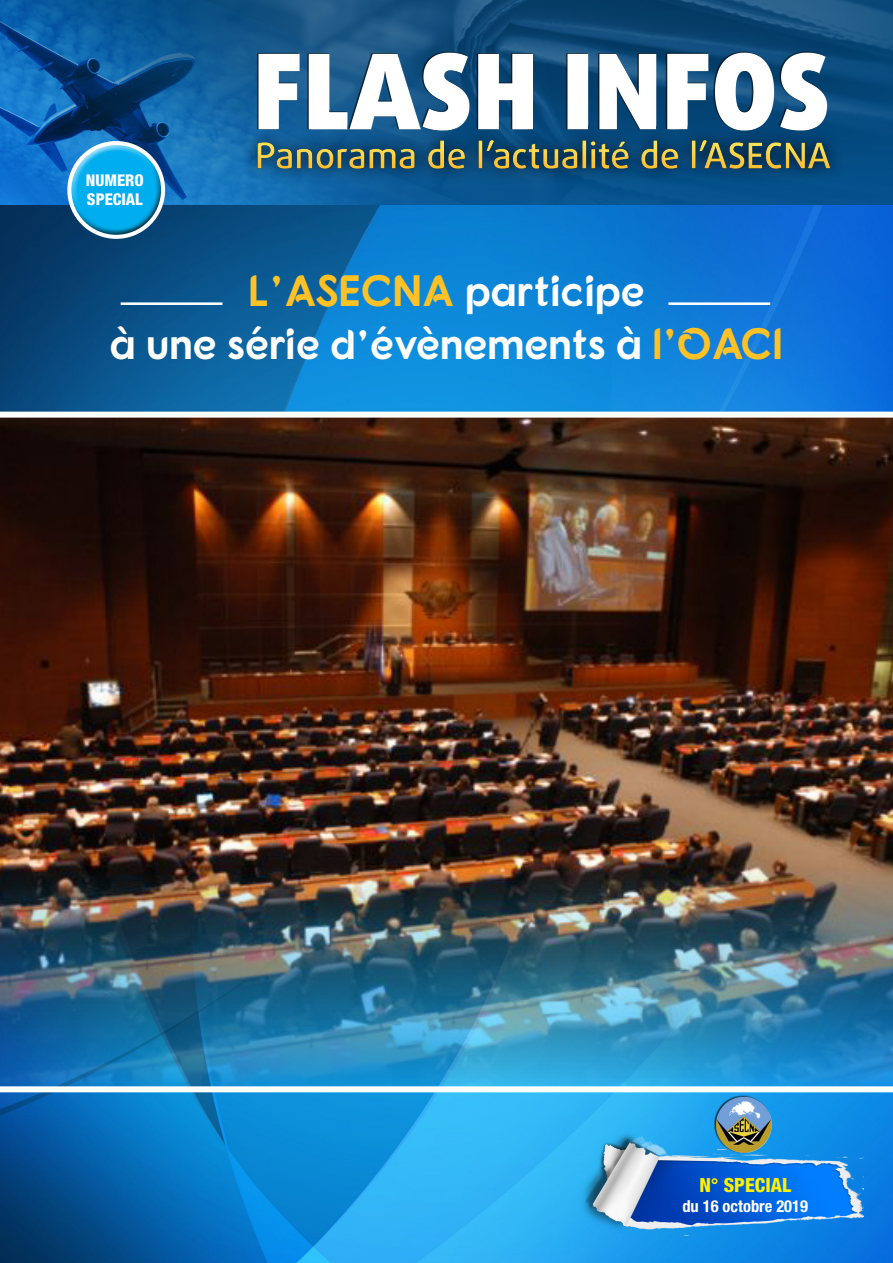
<style>
.page{position:relative;width:893px;height:1263px;background:#fff}
.page>*{position:absolute;margin:0;border:0;box-sizing:border-box;transform-origin:0 0}
.t1{font:42px "Fonarto";color:#fff}
.t2{font:800 condensed 19.5px "Helvetica Neue LT Std";color:#fff101}
.t3{font:700 condensed 16.5px "Helvetica Neue LT Std";color:#fff}
.t4{font:800 condensed 16.2px "Helvetica Neue LT Std";color:#fff}
.s1{font-size:43.95px;color:#fec227}
</style>
<div class="page">
<img style="left:0;top:0;width:893px;height:1263px">
<img style="left:243px;top:51px;width:599px;height:132px">
<img style="left:576px;top:1095px;width:288px;height:140px">
<div style="left:61px;top:140px;width:102px;height:76px;background:#fff;opacity:.75"></div>
<div style="left:69px;top:158px;width:97px;height:83px;background:#231f20;opacity:.75"></div>
<div style="left:67px;top:141px;width:98px;height:98px;border:4px solid #fff;border-radius:50%"></div>
<hr style="left:121px;top:302px;width:101px;height:3px;background:#fff">
<hr style="left:668px;top:302px;width:102px;height:3px;background:#fff">
<img style="left:0;top:418px;width:893px;height:668px">
<div style="left:0;top:412px;width:893px;height:6px;background:#fff"></div>
<div style="left:0;top:1086px;width:893px;height:6px;background:#fff"></div>
<p class="t4" style="left:86px;top:170px;width:59px">NUMERO</p>
<p class="t4" style="left:87px;top:190px;width:57px">SPECIAL</p>
<p class="t1" style="left:248px;top:266px;width:398px"><span class="s1">L’ASECNA</span> participe</p>
<p class="t1" style="left:110px;top:319px;width:675px">à une série d’évènements à <span class="s1">l’OACI</span></p>
<p class="t2" style="left:699px;top:1173px;width:93px">N° SPECIAL</p>
<p class="t3" style="left:682px;top:1196px;width:127px">du 16 octobre 2019</p>
</div>
